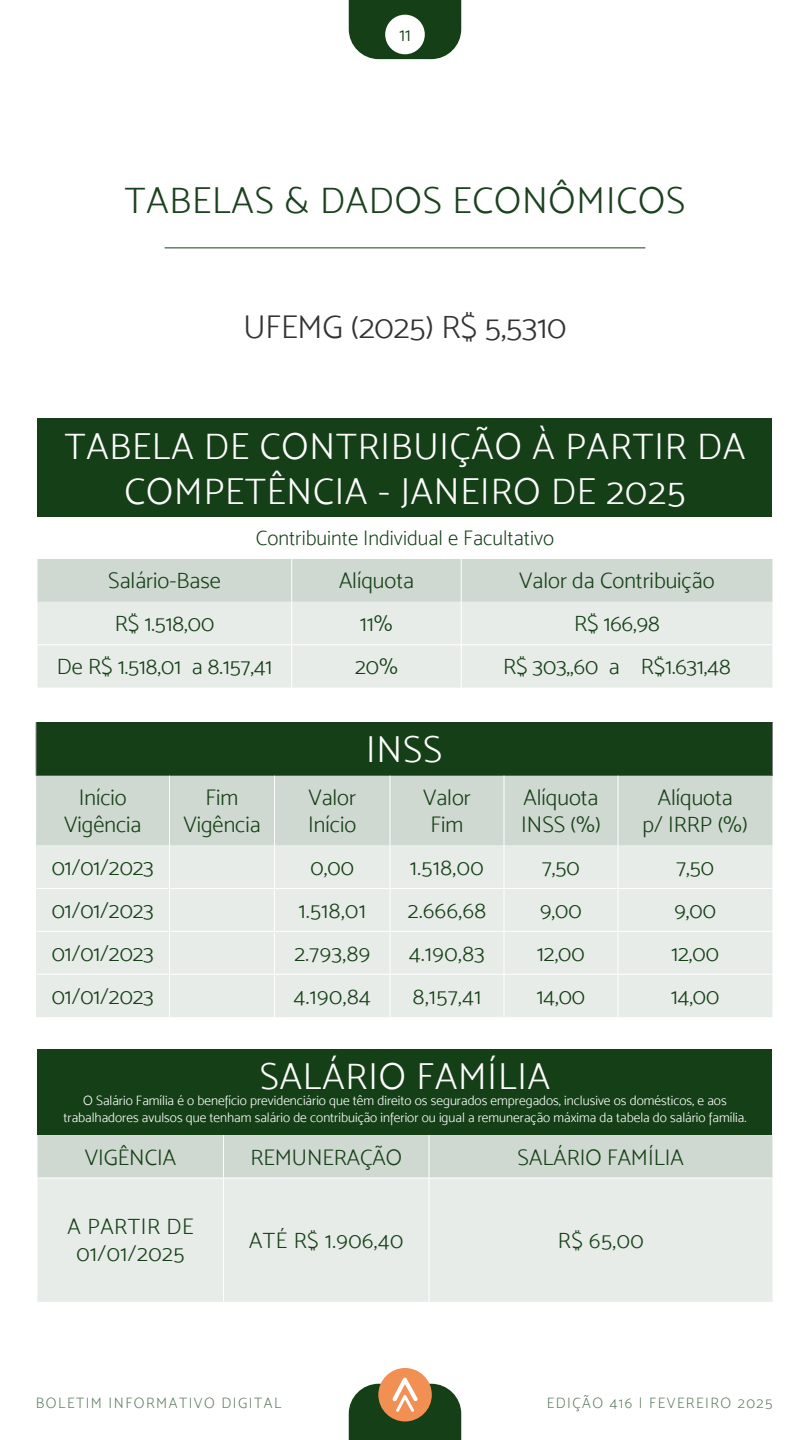
<style>
.page{position:relative;width:810px;height:1440px;background:#fff}
.page>*{position:absolute;margin:0;border:0;box-sizing:border-box;transform-origin:0 0}
.t1{font:37.5px/45px "Mosk Light 300";letter-spacing:.025em;color:#fff;text-align:center}
.t2{font:37.5px "Mosk Light 300";letter-spacing:.025em;color:#1b411f}
.t3{font:32.85px "Mosk Light 300";color:#333}
.t4{font:22.5px/27px "Mosk Light 300";color:#154017;text-align:center}
.t5{font:22.5px/27px "Mosk Light 300";letter-spacing:.025em;color:#154017;text-align:center}
.t6{font:21px "Mosk Extra Light 200";color:#154017}
.t7{font:18.75px "Mosk Light 300";color:#154017}
.t8{font:15px "Mosk Extra Light 200";letter-spacing:.1em;color:#5b795d}
.t9{font:13.5px/16.2px "Mosk Light 300";color:#fff;text-align:center}
</style>
<div class="page">
<svg style="left:349px;top:0;width:112px;height:59px;background:#254d27"></svg>
<div style="left:385px;top:15px;width:40px;height:39px;background:#fff;border-radius:50%"></div>
<div style="left:378px;top:1368px;width:54px;height:53px;background:#f28f53;border-radius:50%"></div>
<svg style="left:349px;top:1378px;width:112px;height:62px"></svg>
<div style="left:38px;top:419px;width:734px;height:98px;background:#154017"></div>
<div style="left:38px;top:559px;width:734px;height:43px;background:#d0d9d1"></div>
<div style="left:38px;top:602px;width:734px;height:86px;background:#e8ece8"></div>
<hr style="left:292px;top:559px;width:1px;height:43px;background:#fff">
<hr style="left:292px;top:602px;width:1px;height:43px;background:#fff">
<hr style="left:292px;top:645px;width:1px;height:43px;background:#fff">
<hr style="left:461px;top:559px;width:1px;height:43px;background:#fff">
<hr style="left:461px;top:602px;width:1px;height:43px;background:#fff">
<hr style="left:461px;top:645px;width:1px;height:43px;background:#fff">
<hr style="left:38px;top:645px;width:254px;height:1px;background:#fff">
<hr style="left:292px;top:645px;width:169px;height:1px;background:#fff">
<hr style="left:461px;top:645px;width:311px;height:1px;background:#fff">
<div style="left:36px;top:722px;width:736px;height:54px;background:#154017"></div>
<div style="left:36px;top:776px;width:736px;height:70px;background:#d0d9d1"></div>
<div style="left:36px;top:846px;width:736px;height:171px;background:#e8ece8"></div>
<hr style="left:36px;top:722px;width:1px;height:54px;background:#808080">
<hr style="left:772px;top:722px;width:1px;height:54px;background:#808080">
<hr style="left:390px;top:974px;width:114px;height:1px;background:#fff">
<hr style="left:36px;top:888px;width:134px;height:1px;background:#fff">
<hr style="left:36px;top:931px;width:133px;height:1px;background:#fff">
<hr style="left:36px;top:974px;width:133px;height:1px;background:#fff">
<hr style="left:169px;top:974px;width:105px;height:1px;background:#fff">
<hr style="left:169px;top:974px;width:1px;height:43px;background:#fff">
<hr style="left:169px;top:931px;width:105px;height:1px;background:#fff">
<hr style="left:169px;top:932px;width:1px;height:42px;background:#fff">
<hr style="left:170px;top:888px;width:104px;height:1px;background:#fff">
<hr style="left:169px;top:889px;width:1px;height:42px;background:#fff">
<hr style="left:169px;top:846px;width:1px;height:42px;background:#fff">
<hr style="left:169px;top:776px;width:1px;height:70px;background:#fff">
<hr style="left:274px;top:974px;width:116px;height:1px;background:#fff">
<hr style="left:274px;top:974px;width:1px;height:43px;background:#fff">
<hr style="left:274px;top:931px;width:116px;height:1px;background:#fff">
<hr style="left:274px;top:932px;width:1px;height:42px;background:#fff">
<hr style="left:274px;top:888px;width:116px;height:1px;background:#fff">
<hr style="left:274px;top:889px;width:1px;height:42px;background:#fff">
<hr style="left:274px;top:846px;width:1px;height:42px;background:#fff">
<hr style="left:274px;top:776px;width:1px;height:70px;background:#fff">
<hr style="left:390px;top:974px;width:1px;height:43px;background:#fff">
<hr style="left:390px;top:932px;width:1px;height:42px;background:#fff">
<hr style="left:390px;top:888px;width:114px;height:1px;background:#fff">
<hr style="left:390px;top:889px;width:1px;height:42px;background:#fff">
<hr style="left:390px;top:931px;width:114px;height:1px;background:#fff">
<hr style="left:390px;top:846px;width:1px;height:42px;background:#fff">
<hr style="left:390px;top:776px;width:1px;height:70px;background:#fff">
<hr style="left:504px;top:846px;width:1px;height:42px;background:#fff">
<hr style="left:618px;top:846px;width:1px;height:42px;background:#fff">
<hr style="left:504px;top:888px;width:114px;height:1px;background:#fff">
<hr style="left:504px;top:889px;width:1px;height:42px;background:#fff">
<hr style="left:618px;top:888px;width:154px;height:1px;background:#fff">
<hr style="left:504px;top:932px;width:1px;height:42px;background:#fff">
<hr style="left:504px;top:974px;width:1px;height:43px;background:#fff">
<hr style="left:618px;top:889px;width:1px;height:42px;background:#fff">
<hr style="left:504px;top:931px;width:114px;height:1px;background:#fff">
<hr style="left:618px;top:931px;width:154px;height:1px;background:#fff">
<hr style="left:618px;top:932px;width:1px;height:42px;background:#fff">
<hr style="left:504px;top:974px;width:114px;height:1px;background:#fff">
<hr style="left:618px;top:974px;width:154px;height:1px;background:#fff">
<hr style="left:618px;top:974px;width:1px;height:43px;background:#fff">
<hr style="left:618px;top:776px;width:1px;height:70px;background:#fff">
<hr style="left:504px;top:776px;width:1px;height:70px;background:#fff">
<div style="left:38px;top:1049px;width:734px;height:86px;background:#154017"></div>
<div style="left:38px;top:1135px;width:734px;height:43px;background:#d0d9d1"></div>
<div style="left:38px;top:1179px;width:734px;height:123px;background:#e8ece9"></div>
<hr style="left:223px;top:1135px;width:1px;height:43px;background:#fff">
<hr style="left:429px;top:1135px;width:1px;height:43px;background:#fff">
<hr style="left:223px;top:1178px;width:1px;height:124px;background:#fff">
<hr style="left:429px;top:1178px;width:1px;height:124px;background:#fff">
<hr style="left:165px;top:248px;width:480px;height:1px;background:#1b411f">
<p class="t7" style="left:399px;top:24px;width:13px">11</p>
<h1 class="t2" style="left:125px;top:179px;width:562px">TABELAS &amp; DADOS ECONÔMICOS</h1>
<h2 class="t3" style="left:244px;top:308px;width:324px">UFEMG (2025) R$ 5,5310</h2>
<h1 class="t1" style="left:65px;top:423px;width:682px">TABELA DE CONTRIBUIÇÃO À PARTIR DA<br>COMPETÊNCIA - JANEIRO DE 2025</h1>
<p class="t6" style="left:256px;top:526px;width:300px">Contribuinte Individual e Facultativo</p>
<p class="t4" style="left:108px;top:567px;width:114px">Salário-Base</p>
<p class="t4" style="left:339px;top:567px;width:76px">Alíquota</p>
<p class="t4" style="left:519px;top:567px;width:197px">Valor da Contribuição</p>
<p class="t4" style="left:115px;top:610px;width:101px">R$ 1.518,00</p>
<p class="t4" style="left:360px;top:610px;width:34px">11%</p>
<p class="t4" style="left:574px;top:610px;width:87px">R$ 166,98</p>
<p class="t4" style="left:57px;top:653px;width:217px">De R$ 1.518,01 a 8.157,41</p>
<p class="t4" style="left:355px;top:653px;width:44px">20%</p>
<p class="t4" style="left:503px;top:653px;width:229px">R$ 303,,60 a R$1.631,48</p>
<h1 class="t1" style="left:366px;top:727px;width:78px">INSS</h1>
<p class="t4" style="left:64px;top:784px;width:79px">Início<br>Vigência</p>
<p class="t4" style="left:183px;top:784px;width:79px">Fim<br>Vigência</p>
<p class="t4" style="left:308px;top:784px;width:49px;text-align:left">Valor<br>Início</p>
<p class="t4" style="left:423px;top:784px;width:49px">Valor<br>Fim</p>
<p class="t4" style="left:521px;top:784px;width:81px;text-align:left">Alíquota<br>INSS (%)</p>
<p class="t4" style="left:643px;top:784px;width:107px">Alíquota<br>p/ IRRP (%)</p>
<p class="t4" style="left:52px;top:854px;width:104px">01/01/2023</p>
<p class="t4" style="left:311px;top:854px;width:45px">0,00</p>
<p class="t4" style="left:410px;top:854px;width:75px">1.518,00</p>
<p class="t4" style="left:542px;top:854px;width:39px">7,50</p>
<p class="t4" style="left:677px;top:854px;width:39px">7,50</p>
<p class="t4" style="left:52px;top:897px;width:104px">01/01/2023</p>
<p class="t4" style="left:299px;top:897px;width:69px">1.518,01</p>
<p class="t4" style="left:408px;top:897px;width:80px">2.666,68</p>
<p class="t4" style="left:540px;top:897px;width:43px">9,00</p>
<p class="t4" style="left:675px;top:897px;width:43px">9,00</p>
<p class="t4" style="left:52px;top:940px;width:104px">01/01/2023</p>
<p class="t4" style="left:294px;top:940px;width:77px">2.793,89</p>
<p class="t4" style="left:409px;top:940px;width:77px">4.190,83</p>
<p class="t4" style="left:537px;top:940px;width:49px">12,00</p>
<p class="t4" style="left:672px;top:940px;width:49px">12,00</p>
<p class="t4" style="left:52px;top:982px;width:104px">01/01/2023</p>
<p class="t4" style="left:294px;top:982px;width:78px">4.190,84</p>
<p class="t4" style="left:413px;top:982px;width:70px">8,157,41</p>
<p class="t4" style="left:537px;top:982px;width:50px">14,00</p>
<p class="t4" style="left:671px;top:982px;width:50px">14,00</p>
<h1 class="t1" style="left:260px;top:1054px;width:292px">SALÁRIO FAMÍLIA</h1>
<p class="t9" style="left:63px;top:1093px;width:685px">O Salário Família é o benefício previdenciário que têm direito os segurados empregados, inclusive os domésticos, e aos trabalhadores avulsos que tenham salário de contribuição inferior ou igual a remuneração máxima da tabela do salário família.</p>
<p class="t4" style="left:85px;top:1143px;width:93px">VIGÊNCIA</p>
<p class="t4" style="left:250px;top:1143px;width:153px">REMUNERAÇÃO</p>
<p class="t4" style="left:518px;top:1143px;width:168px">SALÁRIO FAMÍLIA</p>
<p class="t5" style="left:68px;top:1213px;width:127px">A PARTIR DE<br>01/01/2025</p>
<p class="t4" style="left:249px;top:1227px;width:156px">ATÉ R$ 1.906,40</p>
<p class="t4" style="left:558px;top:1227px;width:88px">R$ 65,00</p>
<p class="t8" style="left:36px;top:1394px;width:247px">BOLETIM INFORMATIVO DIGITAL</p>
<p class="t8" style="left:547px;top:1394px;width:227px">EDIÇÃO 416 | FEVEREIRO 2025</p>
</div>
